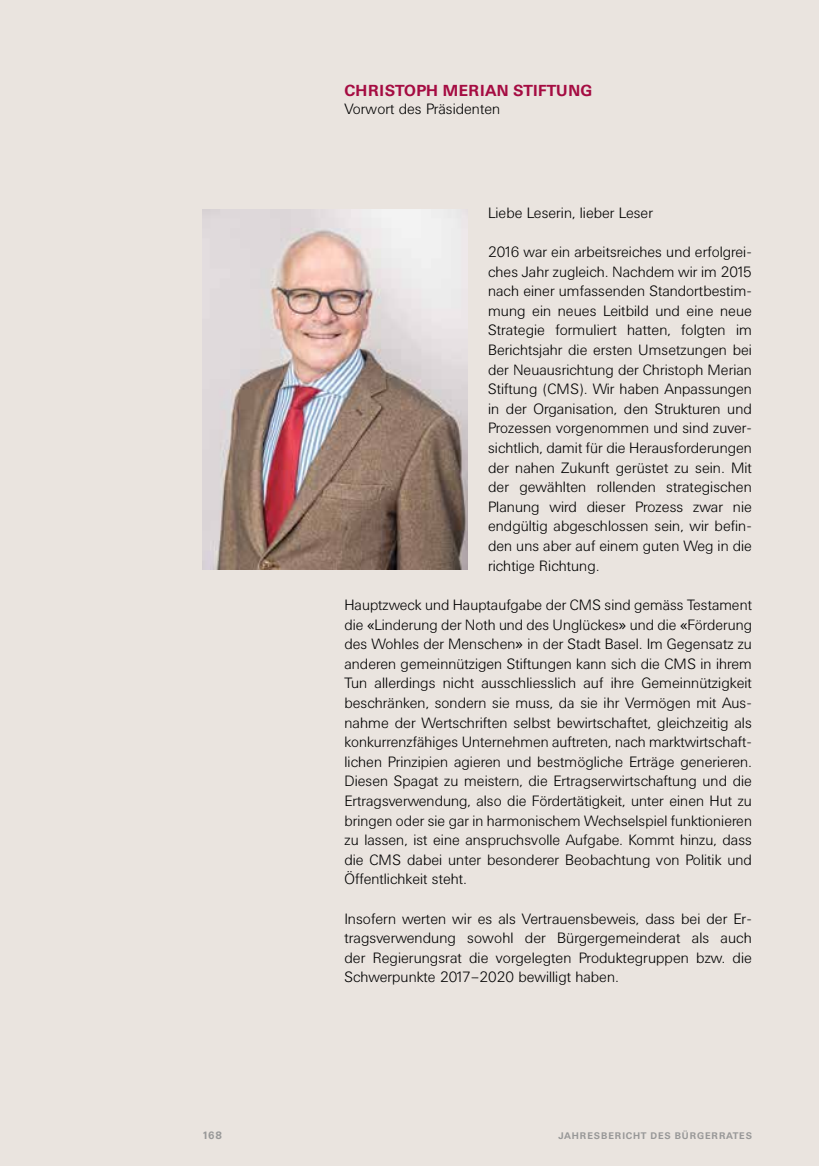
<style>
.page{position:relative;width:819px;height:1166px;background:#eae4df}
.page>*{position:absolute;margin:0;border:0;box-sizing:border-box;transform-origin:0 0}
.t1{font:700 15.75px "Univers BQ";letter-spacing:.02em;color:#a50c42}
.t2{font:300 14.88px/19.6px "Univers BQ";color:#000;text-align:justify}
.t3{font:700 10.5px "Univers BQ";color:#989898}
.t4{font:700 9.45px "Univers BQ";letter-spacing:.105em;color:#989898}
.s1{font-family:"Lucida Grande";font-weight:400}
</style>
<div class="page">
<img style="left:202px;top:210px;width:265px;height:360px">
<p class="t1" style="left:344px;top:81px;width:249px">CHRISTOPH MERIAN STIFTUNG</p>
<p class="t2" style="left:344px;top:100px;width:157px">Vorwort des Präsidenten</p>
<p class="t2" style="left:488px;top:203px;width:166px">Liebe Leserin, lieber Leser</p>
<p class="t2" style="left:488px;top:242px;width:265px">2016 war ein arbeitsreiches und erfolgrei&shy;ches Jahr zugleich. Nachdem wir im 2015 nach einer umfassenden Standortbestim&shy;mung ein neues Leitbild und eine neue Strategie formuliert hatten, folgten im Berichtsjahr die ersten Umsetzungen bei der Neuausrichtung der Christoph Merian Stiftung (CMS). Wir haben Anpassungen in der Organisation, den Strukturen und Prozessen vorgenommen und sind zuver&shy;sichtlich, damit für die Herausforderungen der nahen Zukunft gerüstet zu sein. Mit der gewählten rollenden strategischen Planung wird dieser Prozess zwar nie endgültig abgeschlossen sein, wir befin&shy;den uns aber auf einem guten Weg in die richtige Richtung.</p>
<p class="t2" style="left:344px;top:595px;width:409px">Hauptzweck und Hauptaufgabe der CMS sind gemäss Testament die <span class="s1">«</span>Linderung der Noth und des Unglückes<span class="s1">»</span> und die <span class="s1">«</span>Förderung des Wohles der Menschen<span class="s1">»</span> in der Stadt Basel. Im Gegensatz zu anderen gemeinnützigen Stiftungen kann sich die CMS in ihrem Tun allerdings nicht ausschliesslich auf ihre Gemeinnützigkeit beschränken, sondern sie muss, da sie ihr Vermögen mit Aus&shy;nahme der Wertschriften selbst bewirtschaftet, gleichzeitig als konkurrenzfähiges Unternehmen auftreten, nach marktwirtschaft&shy;lichen Prinzipien agieren und bestmögliche Erträge generieren.<br>Diesen Spagat zu meistern, die Ertragserwirtschaftung und die Ertragsverwendung, also die Fördertätigkeit, unter einen Hut zu bringen oder sie gar in harmonischem Wechselspiel funktionieren zu lassen, ist eine anspruchsvolle Aufgabe. Kommt hinzu, dass die CMS dabei unter besonderer Beobachtung von Politik und Öffentlichkeit steht.</p>
<p class="t2" style="left:344px;top:909px;width:409px">Insofern werten wir es als Vertrauensbeweis, dass bei der Er&shy;tragsverwendung sowohl der Bürgergemeinderat als auch der Regierungsrat die vorgelegten Produktegruppen bzw. die Schwerpunkte 2017–2020 bewilligt haben.</p>
<p class="t3" style="left:202px;top:1129px;width:21px">168</p>
<p class="t4" style="left:558px;top:1130px;width:195px">JAHRESBERICHT DES BÜRGERRATES</p>
</div>
